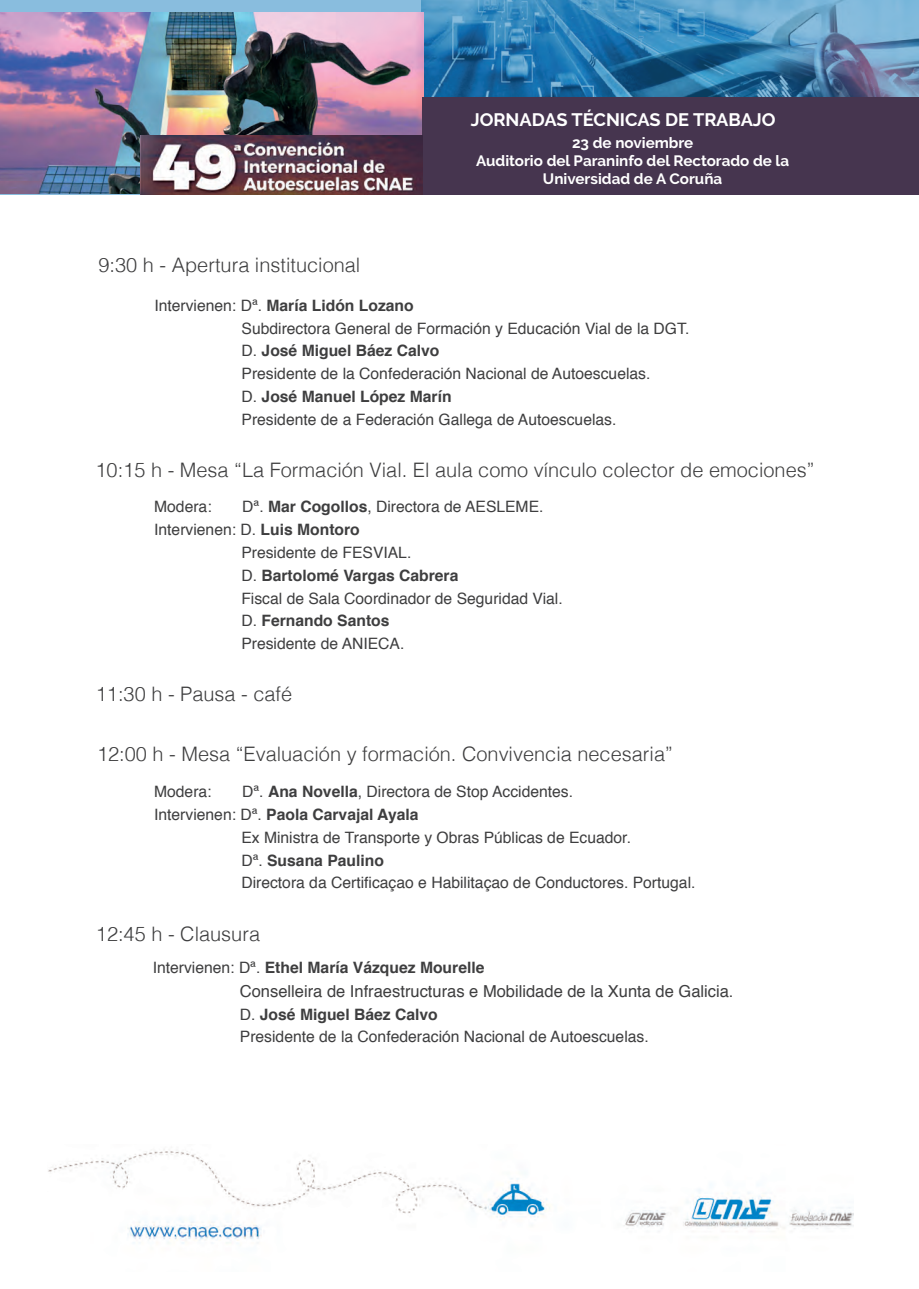
<style>
.page{position:relative;width:919px;height:1289px;background:#fff}
.page>*{position:absolute;margin:0;border:0;box-sizing:border-box;transform-origin:0 0}
.t1{font:300 19.95px "Helvetica";color:#3e3e3f}
.t2{font:700 18px "Raleway";color:#fff}
.t3{font:16.5px "Helvetica";color:#3e3e3f}
.t4{font:15.6px/22.8px "Helvetica";color:#3e3e3f}
.t5{font:700 15.6px "Helvetica";color:#3e3e3f}
.t6{font:700 15px/18px "Raleway";color:#fff;text-align:center}
.s1{font-weight:700}
.s2{font-weight:400}
</style>
<div class="page">
<svg style="left:0;top:0;width:918px;height:97px;background:#4889b6"></svg>
<img style="left:48px;top:1149px;width:805px;height:95px">
<img style="left:0;top:13px;width:423px;height:181px">
<div style="left:422px;top:97px;width:496px;height:97px;background:#46354f"></div>
<img style="left:140px;top:136px;width:282px;height:58px">
<p class="t2" style="left:470px;top:109px;width:306px">JORNADAS TÉCNICAS DE TRABAJO</p>
<p class="t6" style="left:476px;top:133px;width:314px">23 de noviembre<br>Auditorio del Paraninfo del Rectorado de la<br>Universidad de A Coruña</p>
<p class="t1" style="left:98px;top:248px;width:263px">9:30 h - Apertura institucional</p>
<p class="t4" style="left:241px;top:293px;width:449px;text-indent:-87px">Intervienen: Dª. <span class="s1">María Lidón Lozano<br></span>Subdirectora General de Formación y Educación Vial de la DGT.<br>D. <span class="s1">José Miguel Báez Calvo<br></span>Presidente de la Confederación Nacional de Autoescuelas.<br>D. <span class="s1">José Manuel López Marín<br></span>Presidente de a Federación Gallega de Autoescuelas.</p>
<p class="t1" style="left:95px;top:452px;width:720px">10:15 h - Mesa “La Formación Vial. El aula como vínculo colector de emociones”</p>
<p class="t4" style="left:154px;top:495px;width:59px">Modera:</p>
<p class="t4" style="left:242px;top:495px;width:303px">Dª. <span class="s1">Mar Cogollos</span>, Directora de AESLEME.</p>
<p class="t4" style="left:154px;top:517px;width:207px">Intervienen: D. <span class="s1">Luis Montoro</span></p>
<p class="t4" style="left:241px;top:540px;width:171px">Presidente de FESVIAL.</p>
<p class="t5" style="left:241px;top:561px;width:218px"><span class="s2">D.</span> Bartolomé Vargas Cabrera</p>
<p class="t4" style="left:241px;top:586px;width:323px">Fiscal de Sala Coordinador de Seguridad Vial.</p>
<p class="t5" style="left:241px;top:606px;width:150px"><span class="s2">D.</span> Fernando Santos</p>
<p class="t4" style="left:241px;top:632px;width:164px">Presidente de ANIECA.</p>
<p class="t1" style="left:96px;top:677px;width:198px">11:30 h - Pausa - café</p>
<p class="t1" style="left:97px;top:737px;width:577px">12:00 h - Mesa “Evaluación y formación. Convivencia necesaria”</p>
<p class="t4" style="left:154px;top:779px;width:59px">Modera:</p>
<p class="t4" style="left:242px;top:779px;width:332px">Dª. <span class="s1">Ana Novella</span>, Directora de Stop Accidentes.</p>
<p class="t5" style="left:154px;top:800px;width:266px"><span class="s2">Intervienen: Dª.</span> Paola Carvajal Ayala</p>
<p class="t4" style="left:241px;top:825px;width:391px">Ex Ministra de Transporte y Obras Públicas de Ecuador.</p>
<p class="t5" style="left:241px;top:846px;width:144px"><span class="s2">Dª.</span> Susana Paulino</p>
<p class="t4" style="left:241px;top:871px;width:455px">Directora da Certificaçao e Habilitaçao de Conductores. Portugal.</p>
<p class="t1" style="left:96px;top:917px;width:166px">12:45 h - Clausura</p>
<p class="t5" style="left:153px;top:953px;width:333px"><span class="s2">Intervienen: Dª.</span> Ethel María Vázquez Mourelle</p>
<p class="t3" style="left:240px;top:976px;width:495px">Conselleira de Infraestructuras e Mobilidade de la Xunta de Galicia.</p>
<p class="t4" style="left:240px;top:1002px;width:410px">D. <span class="s1">José Miguel Báez Calvo<br></span>Presidente de la Confederación Nacional de Autoescuelas.</p>
</div>
